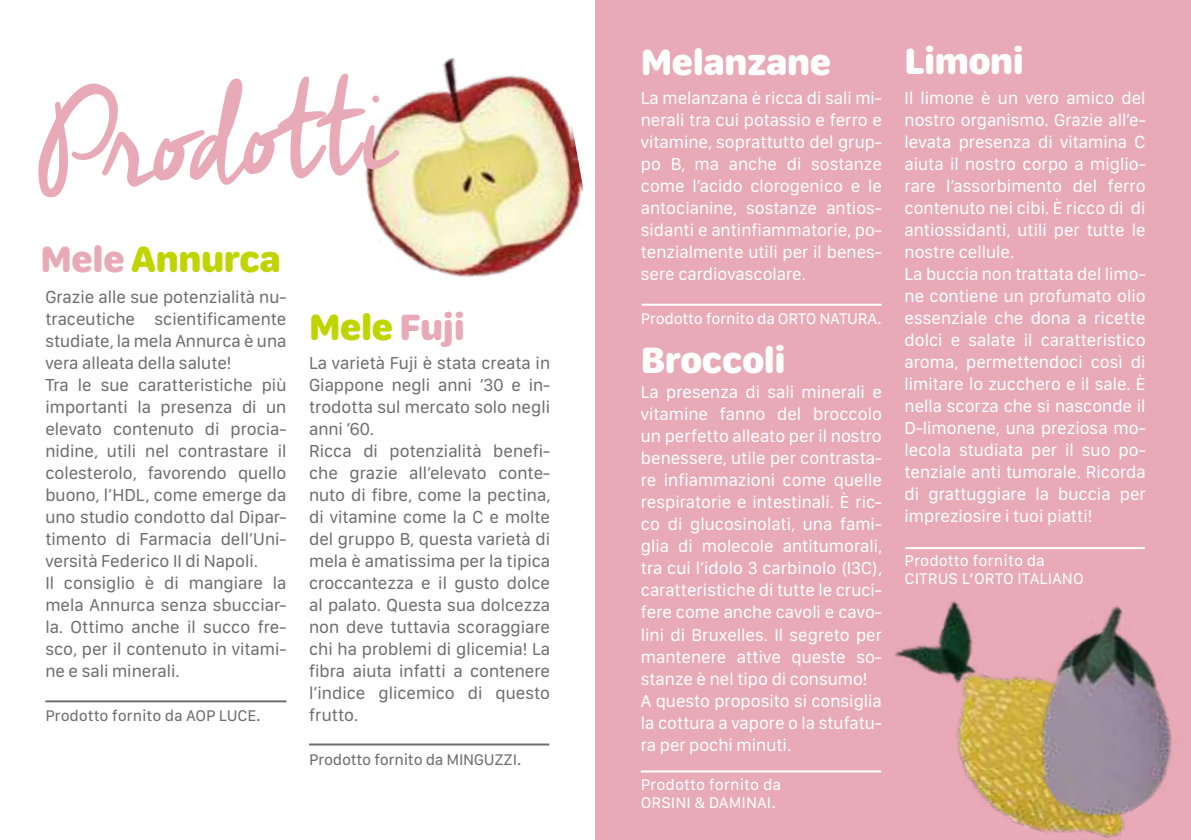
<style>
.page{position:relative;width:1191px;height:840px;background:#fff}
.page>*{position:absolute;margin:0;border:0;box-sizing:border-box;transform-origin:0 0}
.t1{font:168.8px "Cheddar Jack";color:#e8aab7}
.t2{font:800 38px "SF Compact Rounded";letter-spacing:-.01em;color:#fff}
.t3{font:800 38px "SF Compact Rounded";letter-spacing:-.01em;color:#c0d400}
.t4{font:18px/22px "SF Compact Rounded";color:#fff}
.t5{font:18px/22px "SF Compact Rounded";color:#706f6f}
.t6{font:16px/18px "SF Compact Text";color:#fff}
.t7{font:16px "SF Compact Text";letter-spacing:-.02em;color:#706f6f}
.t8{font:16px "SF Compact Text";letter-spacing:-.02em;color:#fff}
.s1{color:#e8aab7}
</style>
<div class="page">
<div style="left:595px;top:0;width:596px;height:839px;background:#e8aab7"></div>
<img style="left:856px;top:601px;width:129px;height:199px">
<img style="left:365px;top:57px;width:219px;height:220px">
<img style="left:985px;top:605px;width:187px;height:234px">
<hr style="left:45px;top:700px;width:241px;height:2px;background:#706f6f">
<hr style="left:309px;top:743px;width:240px;height:2px;background:#706f6f">
<hr style="left:641px;top:303px;width:241px;height:2px;background:#fff">
<hr style="left:905px;top:547px;width:239px;height:2px;background:#fff">
<hr style="left:641px;top:770px;width:240px;height:2px;background:#fff">
<h1 class="t1" style="left:30px;top:54px;width:361px;rotate:-4deg">Prodotti</h1>
<h2 class="t3" style="left:41px;top:236px;width:242px"><span class="s1">Mele</span> Annurca</h2>
<p class="t5" style="left:45px;top:285px;width:242px">Grazie alle sue potenzialità nu&shy;traceutiche scientificamente studiate, la mela Annurca è una vera alleata della salute!<br>Tra le sue caratteristiche più importanti la presenza di un elevato contenuto di procia&shy;nidine, utili nel contrastare il colesterolo, favorendo quello buono, l’HDL, come emerge da uno studio condotto dal Dipar&shy;timento di Farmacia dell’Uni&shy;versità Federico II di Napoli.<br>Il consiglio è di mangiare la mela Annurca senza sbucciar&shy;la. Ottimo anche il succo fre&shy;sco, per il contenuto in vitami&shy;ne e sali minerali.</p>
<p class="t7" style="left:45px;top:706px;width:217px">Prodotto fornito da AOP LUCE.</p>
<h2 class="t3" style="left:309px;top:304px;width:157px">Mele <span class="s1">Fuji</span></h2>
<p class="t5" style="left:309px;top:351px;width:242px">La varietà Fuji è stata creata in<br>Giappone negli anni ’30 e in&shy;trodotta sul mercato solo negli anni ’60.<br>Ricca di potenzialità benefi&shy;che grazie all’elevato conte&shy;nuto di fibre, come la pectina, di vitamine come la C e molte del gruppo B, questa varietà di mela è amatissima per la tipica croccantezza e il gusto dolce al palato. Questa sua dolcezza non deve tuttavia scoraggiare chi ha problemi di glicemia! La fibra aiuta infatti a contenere l’indice glicemico di questo frutto.</p>
<p class="t7" style="left:309px;top:750px;width:214px">Prodotto fornito da MINGUZZI.</p>
<h2 class="t2" style="left:641px;top:40px;width:192px">Melanzane</h2>
<h2 class="t2" style="left:904px;top:39px;width:121px">Limoni</h2>
<p class="t4" style="left:641px;top:86px;width:242px;text-align:justify">La melanzana è ricca di sali mi&shy;nerali tra cui potassio e ferro e vitamine, soprattutto del grup&shy;po B, ma anche di sostanze come l’acido clorogenico e le antocianine, sostanze antios&shy;sidanti e antinfiammatorie, po&shy;tenzialmente utili per il benes&shy;sere cardiovascolare.</p>
<p class="t8" style="left:641px;top:309px;width:242px">Prodotto fornito da ORTO NATURA.</p>
<h2 class="t2" style="left:641px;top:337px;width:146px">Broccoli</h2>
<p class="t4" style="left:641px;top:381px;width:242px">La presenza di sali minerali e vitamine fanno del broccolo un perfetto alleato per il nostro benessere, utile per contrasta&shy;re infiammazioni come quelle respiratorie e intestinali. È ric&shy;co di glucosinolati, una fami&shy;glia di molecole antitumorali, tra cui l’idolo 3 carbinolo (I3C), caratteristiche di tutte le cruci&shy;fere come anche cavoli e cavo&shy;lini di Bruxelles. Il segreto per mantenere attive queste so&shy;stanze è nel tipo di consumo!<br>A questo proposito si consiglia la cottura a vapore o la stufatu&shy;ra per pochi minuti.</p>
<p class="t6" style="left:641px;top:775px;width:142px">Prodotto fornito da<br>ORSINI &amp; DAMINAI.</p>
<p class="t4" style="left:904px;top:86px;width:242px">Il limone è un vero amico del nostro organismo. Grazie all’e&shy;levata presenza di vitamina C aiuta il nostro corpo a miglio&shy;rare l’assorbimento del ferro contenuto nei cibi. È ricco di di antiossidanti, utili per tutte le nostre cellule.<br>La buccia non trattata del limo&shy;ne contiene un profumato olio essenziale che dona a ricette dolci e salate il caratteristico aroma, permettendoci così di limitare lo zucchero e il sale. È nella scorza che si nasconde il<br>D-limonene, una preziosa mo&shy;lecola studiata per il suo po&shy;tenziale anti tumorale. Ricorda di grattuggiare la buccia per impreziosire i tuoi piatti!</p>
<p class="t6" style="left:904px;top:551px;width:181px">Prodotto fornito da<br>CITRUS L’ORTO ITALIANO</p>
</div>
